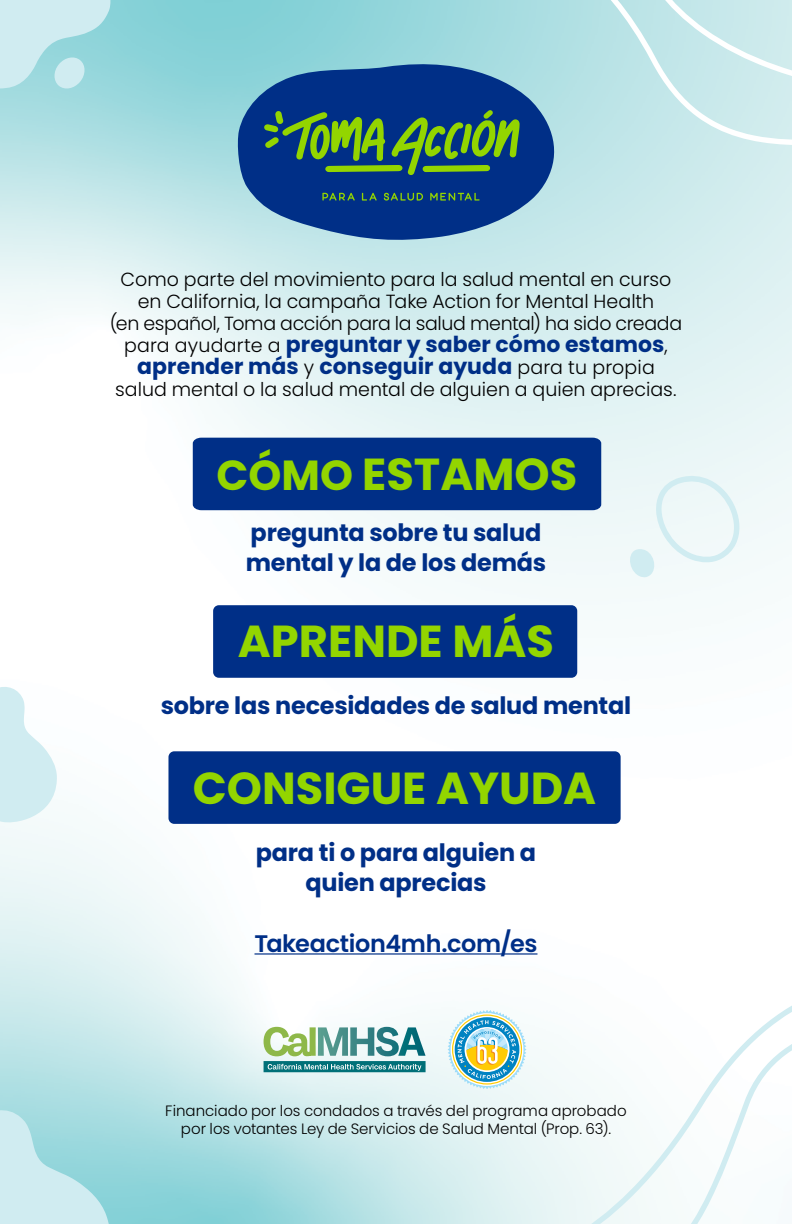
<style>
.page{position:relative;width:792px;height:1224px;background:#fff}
.page>*{position:absolute;margin:0;border:0;box-sizing:border-box;transform-origin:0 0}
.t1{font:700 44.8px "Poppins";color:#93d500}
.t2{font:700 24px/30px "Poppins";letter-spacing:-.01em;color:#002f87}
.t3{font:600 24px "Poppins";letter-spacing:-.015em;color:#002f87}
.t4{font:700 22px/22px "Poppins";letter-spacing:.005em;color:#002f87;text-align:center}
.t5{font:300 19px/22px "Poppins";color:#000;text-align:center}
.t6{font:300 15px/18px "Poppins";color:#000;text-align:center}
.s1{font-weight:300;font-size:19px;color:#000}
.s2{font-size:42px}
</style>
<div class="page">
<svg style="left:539px;top:0;width:253px;height:309px;fill:#cbeaeb"></svg>
<svg style="left:0;top:1106px;width:123px;height:118px"></svg>
<svg style="left:294px;top:976px;width:498px;height:248px"></svg>
<svg style="left:413px;top:1017px;width:379px;height:207px;fill:#f5fafa"></svg>
<svg style="left:627px;top:474px;width:114px;height:104px"></svg>
<svg style="left:0;top:686px;width:57px;height:140px"></svg>
<svg style="left:0;top:0;width:114px;height:91px"></svg>
<svg style="left:238px;top:64px;width:316px;height:176px;fill:#002f87"></svg>
<svg style="left:264px;top:110px;width:256px;height:65px"></svg>
<svg style="left:322px;top:193px;width:33px;height:8px"></svg>
<svg style="left:362px;top:193px;width:15px;height:8px"></svg>
<svg style="left:384px;top:193px;width:39px;height:8px"></svg>
<svg style="left:430px;top:193px;width:50px;height:8px"></svg>
<div style="left:193px;top:438px;width:408px;height:72px;background:#002f87"></div>
<div style="left:213px;top:605px;width:364px;height:73px;background:#002f87;border-radius:6px"></div>
<div style="left:168px;top:751px;width:453px;height:73px;background:#002f87;border-radius:6px"></div>
<hr style="left:255px;top:953px;width:282px;height:2px;background:#002f87">
<svg style="left:448px;top:1010px;width:78px;height:79px"></svg>
<svg style="left:264px;top:1027px;width:162px;height:29px"></svg>
<div style="left:264px;top:1061px;width:162px;height:11px;background:#007078"></div>
<svg style="left:268px;top:1064px;width:153px;height:7px"></svg>
<p class="t5" style="left:110px;top:269px;width:574px">Como parte del movimiento para la salud mental en curso en California, la campaña Take Action for Mental Health<br>(en español, Toma acción para la salud mental) ha sido creada</p>
<p class="t4" style="left:124px;top:334px;width:545px"><span class="s1">para ayudarte a</span> preguntar y saber cómo estamos<span class="s1">, </span>aprender más <span class="s1">y</span> conseguir ayuda <span class="s1">para tu propia</span></p>
<p class="t5" style="left:115px;top:379px;width:563px">salud mental o la salud mental de alguien a quien aprecias.</p>
<h1 class="t1" style="left:217px;top:448px;width:362px"><span class="s2">CÓMO</span> ESTAMOS</h1>
<p class="t2" style="left:246px;top:518px;width:302px">pregunta sobre tu salud mental y la de los demás</p>
<h1 class="t1" style="left:238px;top:616px;width:318px">APRENDE MÁS</h1>
<p class="t2" style="left:161px;top:691px;width:472px">sobre las necesidades de salud mental</p>
<h1 class="t1" style="left:193px;top:762px;width:405px">CONSIGUE AYUDA</h1>
<p class="t2" style="left:256px;top:838px;width:282px;text-align:center">para ti o para alguien a quien aprecias</p>
<p class="t3" style="left:255px;top:929px;width:284px">Takeaction4mh.com/es</p>
<p class="t6" style="left:165px;top:1102px;width:463px">Financiado por los condados a través del programa aprobado por los votantes Ley de Servicios de Salud Mental (Prop. 63).</p>
</div>
